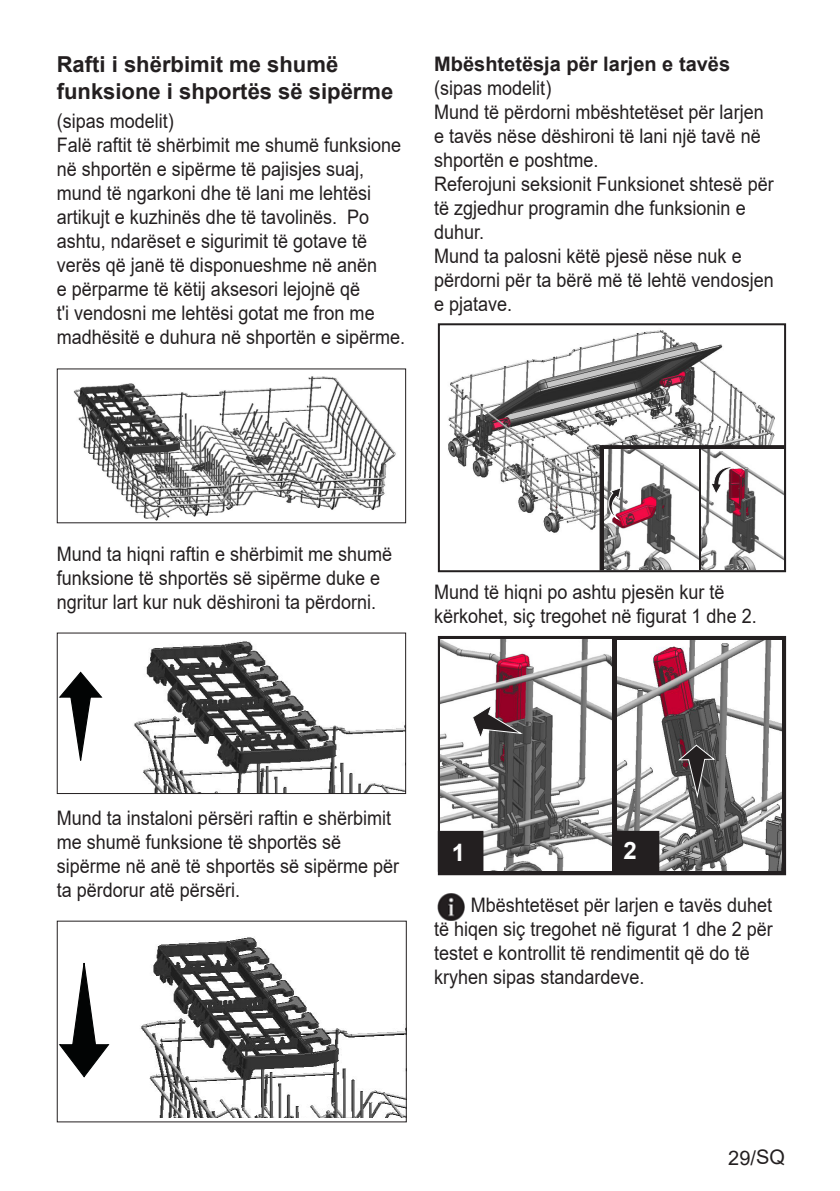
<style>
.page{position:relative;width:840px;height:1191px;background:#fff}
.page>*{position:absolute;margin:0;border:0;box-sizing:border-box;transform-origin:0 0}
.t1{font:700 24px "Arial";color:#fff}
.Baslik{font:700 22px/26.4px "Arial";color:#231f20}
.Yazi_alanlari{font:20px/24px "Arial";color:#231f20;scale:.9 1}
.Alt_Baslik{font:700 20px "Arial";color:#231f20}
.Yazi_alanlari-2{font:20px "Arial";color:#231f20}
</style>
<div class="page">
<img style="left:73px;top:376px;width:323px;height:145px">
<div style="left:57px;top:368px;width:349px;height:155px;border:1px solid #231f20"></div>
<img style="left:102px;top:640px;width:302px;height:152px">
<svg style="left:59px;top:671px;width:43px;height:90px"></svg>
<div style="left:57px;top:632px;width:349px;height:162px;border:1px solid #231f20"></div>
<img style="left:109px;top:937px;width:295px;height:180px">
<svg style="left:59px;top:962px;width:50px;height:115px"></svg>
<img style="left:448px;top:323px;width:339px;height:230px">
<div style="left:437px;top:323px;width:348px;height:249px;border:2px solid #231f20"></div>
<svg style="left:602px;top:448px;width:179px;height:119px"></svg>
<div style="left:599px;top:445px;width:185px;height:125px;border:2px solid #231f20"></div>
<img style="left:701px;top:450px;width:81px;height:119px">
<img style="left:604px;top:450px;width:93px;height:119px">
<svg style="left:608px;top:487px;width:13px;height:34px"></svg>
<svg style="left:709px;top:466px;width:29px;height:29px"></svg>
<div style="left:438px;top:637px;width:346px;height:237px;background:linear-gradient(to bottom,#231f20,#231f20)"></div>
<div style="left:437px;top:636px;width:348px;height:239px;border:2px solid #231f20"></div>
<img style="left:440px;top:639px;width:171px;height:232px">
<img style="left:616px;top:640px;width:165px;height:230px">
<svg style="left:471px;top:703px;width:54px;height:38px"></svg>
<svg style="left:676px;top:744px;width:40px;height:56px;background:#605c5d"></svg>
<div style="left:438px;top:832px;width:44px;height:39px;background:#231f20"></div>
<div style="left:437px;top:831px;width:46px;height:41px;border:2px solid #231f20"></div>
<div style="left:614px;top:832px;width:44px;height:39px;background:#231f20"></div>
<div style="left:613px;top:831px;width:46px;height:41px;border:2px solid #231f20"></div>
<img style="left:437px;top:893px;width:28px;height:27px">
<p class="Baslik" style="left:57px;top:52px;width:338px">Rafti i shërbimit me shumë funksione i shportës së sipërme</p>
<p class="Yazi_alanlari" style="left:57px;top:109px;width:132px">(sipas modelit)</p>
<p class="Yazi_alanlari" style="left:57px;top:133px;width:388px">Falë raftit të shërbimit me shumë funksione në shportën e sipërme të pajisjes suaj, mund të ngarkoni dhe të lani me lehtësi artikujt e kuzhinës dhe të tavolinës. Po ashtu, ndarëset e sigurimit të gotave të verës që janë të disponueshme në anën<br>e përparme të këtij aksesori lejojnë që<br>t'i vendosni me lehtësi gotat me fron me madhësitë e duhura në shportën e sipërme.</p>
<p class="Alt_Baslik" style="left:434px;top:50px;width:297px">Mbështetësja për larjen e tavës</p>
<p class="Yazi_alanlari" style="left:434px;top:76px;width:132px">(sipas modelit)</p>
<p class="Yazi_alanlari" style="left:434px;top:100px;width:367px">Mund të përdorni mbështetëset për larjen e tavës nëse dëshironi të lani një tavë në shportën e poshtme.</p>
<p class="Yazi_alanlari" style="left:434px;top:172px;width:378px">Referojuni seksionit Funksionet shtesë për të zgjedhur programin dhe funksionin e duhur.</p>
<p class="Yazi_alanlari" style="left:434px;top:244px;width:378px">Mund ta palosni këtë pjesë nëse nuk e përdorni për ta bërë më të lehtë vendosjen e pjatave.</p>
<p class="Yazi_alanlari" style="left:57px;top:541px;width:374px">Mund ta hiqni raftin e shërbimit me shumë funksione të shportës së sipërme duke e ngritur lart kur nuk dëshironi ta përdorni.</p>
<p class="Yazi_alanlari" style="left:434px;top:580px;width:359px">Mund të hiqni po ashtu pjesën kur të kërkohet, siç tregohet në figurat 1 dhe 2.</p>
<p class="Yazi_alanlari" style="left:57px;top:805px;width:382px">Mund ta instaloni përsëri raftin e shërbimit me shumë funksione të shportës së sipërme në anë të shportës së sipërme për ta përdorur atë përsëri.</p>
<p class="t1" style="left:451px;top:835px;width:15px">1</p>
<p class="t1" style="left:623px;top:834px;width:15px">2</p>
<p class="Yazi_alanlari" style="left:434px;top:892px;width:377px;text-indent:36px">Mbështetëset për larjen e tavës duhet të hiqen siç tregohet në figurat 1 dhe 2 për testet e kontrollit të rendimentit që do të kryhen sipas standardeve.</p>
<p class="Yazi_alanlari-2" style="left:727px;top:1143px;width:58px">29/SQ</p>
</div>
